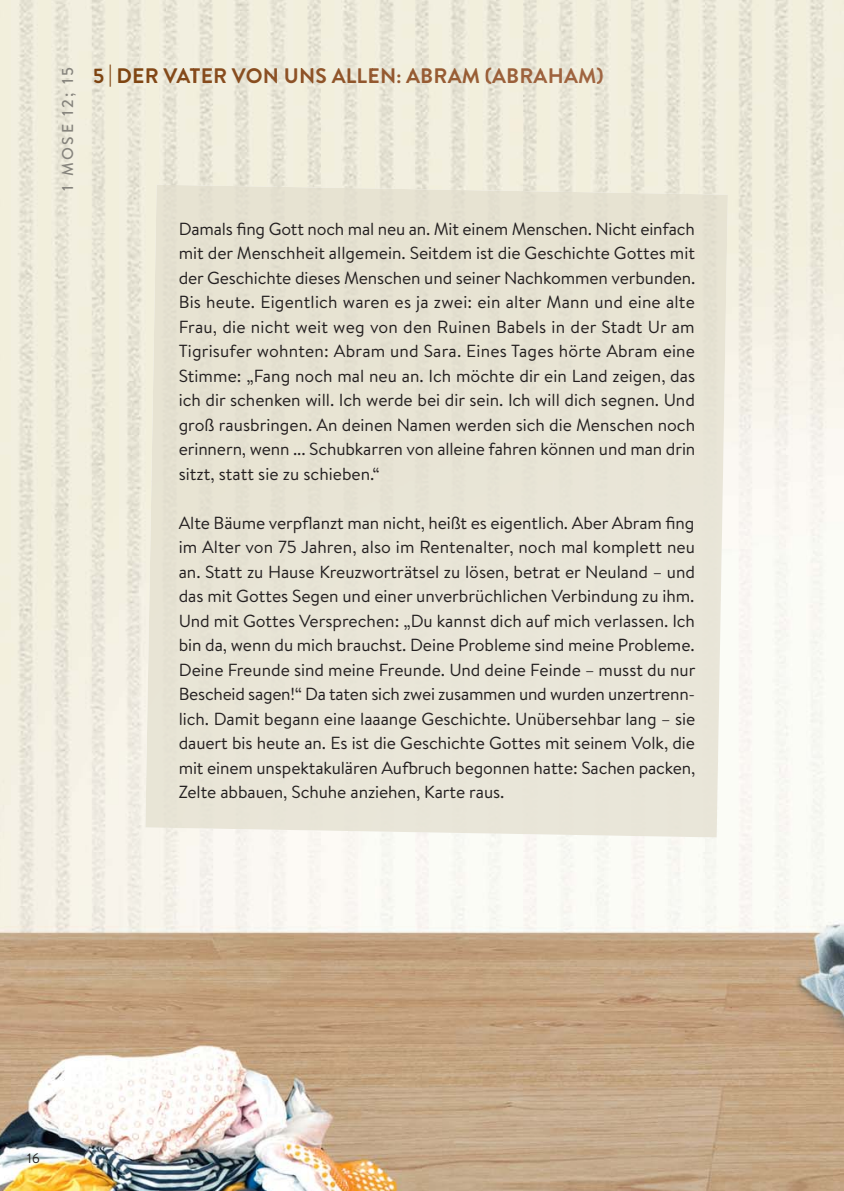
<style>
.page{position:relative;width:844px;height:1191px;background:#fff}
.page>*{position:absolute;margin:0;border:0;box-sizing:border-box;transform-origin:0 0}
.t1{font:700 21px "Brandon Grotesque";letter-spacing:.01em;color:#7f4512}
.t2{font:17.5px/24.5px "Brandon Text";letter-spacing:-.005em;color:#231f20;text-align:justify}
.t3{font:500 15.75px "Brandon Text";letter-spacing:.165em;color:#86847d}
.t4{font:14px "Brandon Grotesque";color:#231f20}
.s1{color:#7d4310}
.s2{color:#7f4411}
.s3{color:#824716}
.s4{color:#844919}
.s5{color:#854a1b}
.s6{color:#864b1d}
.s7{color:#884c1e}
.s8{color:#884d1f}
.s9{color:#8b5024}
.s10{color:#8d5227}
.s11{color:#8f5428}
.s12{color:#90552a}
.s13{color:#92572e}
.s14{color:#94582f}
.s15{color:#955a31}
.s16{color:#975b33}
.s17{color:#985d35}
.s18{color:#9a5f39}
.s19{color:#9b603a}
.s20{color:#9d623d}
.s21{color:#9f633e}
.s22{color:#a06541}
</style>
<div class="page">
<img style="left:0;top:0;width:843px;height:1191px">
<div style="left:151px;top:185px;width:344px;height:296px;background:#e7e3d2"></div>
<div style="left:494px;top:191px;width:233px;height:409px;background:#e8e4d4"></div>
<div style="left:145px;top:481px;width:350px;height:352px;background:#e8e5d6"></div>
<div style="left:494px;top:600px;width:226px;height:237px;background:#e9e6d9"></div>
<p class="t3" style="left:62px;top:191px;width:125px;rotate:-90deg">1 MOSE 12; 15</p>
<p class="t1" style="left:93px;top:63px;width:512px"><span class="s1">5</span> <span class="s2">|</span> DE<span class="s3">R</span> <span class="s4">VA</span><span class="s5">T</span><span class="s6">E</span><span class="s7">R</span> <span class="s8">VO</span><span class="s9">N</span> <span class="s10">UN</span><span class="s11">S</span> <span class="s12">AL</span><span class="s13">LE</span><span class="s14">N:</span> <span class="s15">A</span><span class="s16">BR</span><span class="s17">AM</span> <span class="s18">(</span><span class="s19">AB</span><span class="s20">RA</span><span class="s21">HA</span><span class="s22">M)</span></p>
<p class="t2" style="left:179px;top:218px;width:518px">Damals fing Gott noch mal neu an. Mit einem Menschen. Nicht einfach mit der Menschheit allgemein. Seitdem ist die Geschichte Gottes mit der Geschichte dieses Menschen und seiner Nachkommen verbunden.<br>Bis heute. Eigentlich waren es ja zwei: ein alter Mann und eine alte Frau, die nicht weit weg von den Ruinen Babels in der Stadt Ur am Tigrisufer wohnten: Abram und Sara. Eines Tages hörte Abram eine Stimme: „Fang noch mal neu an. Ich möchte dir ein Land zeigen, das ich dir schenken will. Ich werde bei dir sein. Ich will dich segnen. Und groß rausbringen. An deinen Namen werden sich die Menschen noch erinnern, wenn ... Schubkarren von alleine fahren können und man drin sitzt, statt sie zu schieben.“</p>
<p class="t2" style="left:179px;top:512px;width:518px">Alte Bäume verpflanzt man nicht, heißt es eigentlich. Aber Abram fing im Alter von 75 Jahren, also im Rentenalter, noch mal komplett neu an. Statt zu Hause Kreuzworträtsel zu lösen, betrat er Neuland – und das mit Gottes Segen und einer unverbrüchlichen Verbindung zu ihm.<br>Und mit Gottes Versprechen: „Du kannst dich auf mich verlassen. Ich bin da, wenn du mich brauchst. Deine Probleme sind meine Probleme.<br>Deine Freunde sind meine Freunde. Und deine Feinde – musst du nur Bescheid sagen!“ Da taten sich zwei zusammen und wurden unzertrenn&shy;lich. Damit begann eine laaange Geschichte. Unübersehbar lang – sie dauert bis heute an. Es ist die Geschichte Gottes mit seinem Volk, die mit einem unspektakulären Aufbruch begonnen hatte: Sachen packen, Zelte abbauen, Schuhe anziehen, Karte raus.</p>
<p class="t4" style="left:27px;top:1150px;width:14px">16</p>
</div>
